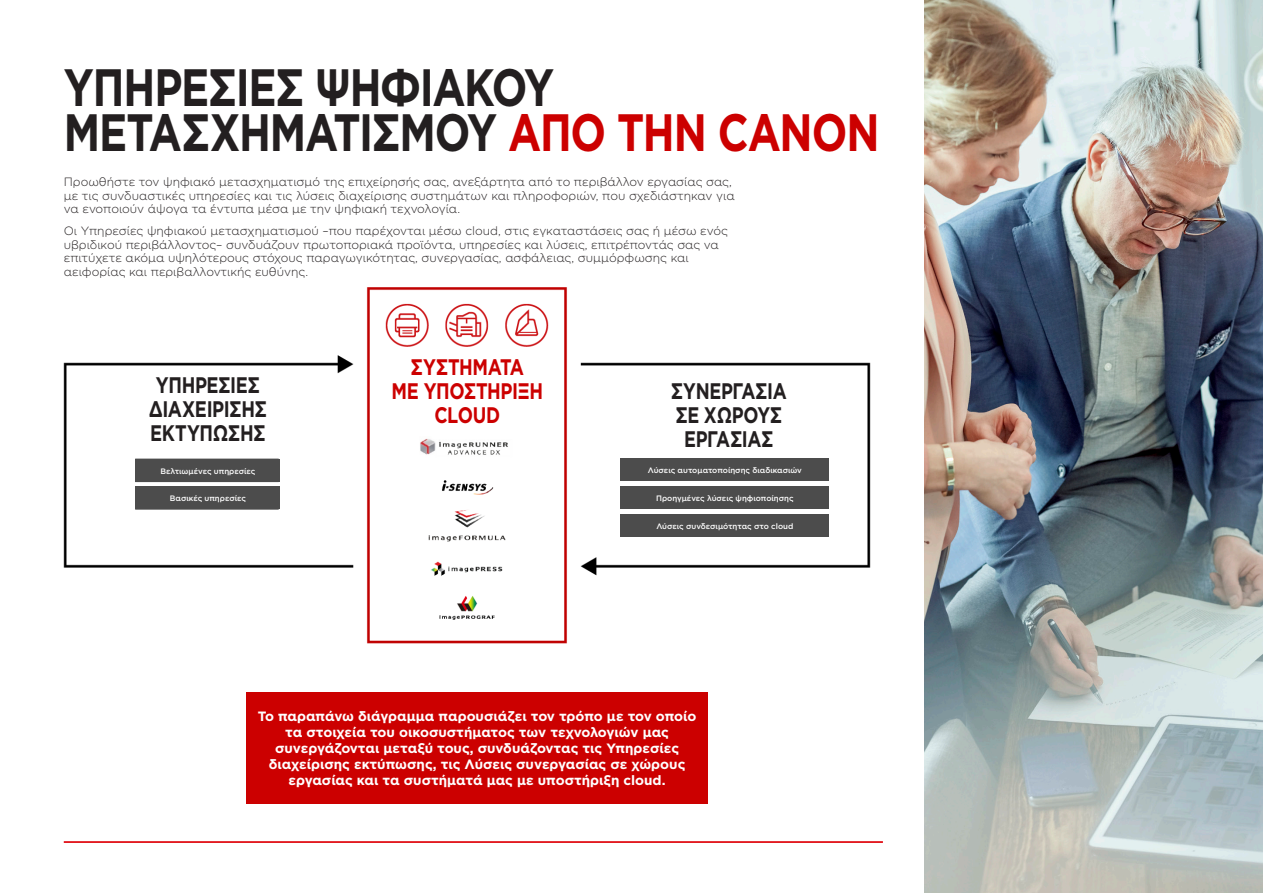
<style>
.page{position:relative;width:1263px;height:893px;background:#fff}
.page>*{position:absolute;margin:0;border:0;box-sizing:border-box;transform-origin:0 0}
.Subheading_BLACK{font:700 52.5px/45px "Gotham";letter-spacing:-.03em;color:#231f20;scale:.8 1}
.Subheading_BLACK-2{font:700 22.5px/24px "Gotham";letter-spacing:-.02em;color:#231f20;text-align:center;scale:.8 1}
.Subheading_BLACK-3{font:700 22.5px/24px "Gotham";letter-spacing:-.02em;color:#c00;text-align:center;scale:.8 1}
.Subheading_BLACK-4{font:700 22.5px/24px "Gotham";letter-spacing:-.02em;color:#231f20;text-align:center;scale:.79 1}
.Body{font:700 13.5px/16.2px "Gotham";letter-spacing:-.005em;color:#fff;text-align:center}
.Body-2{font:300 12px/13.5px "Gotham";letter-spacing:-.005em;color:#231f20}
.t1{font:500 7.8px "Gotham";color:#fff}
.s1{color:#c00}
</style>
<div class="page">
<img style="left:63px;top:287px;width:808px;height:357px">
<div style="left:246px;top:692px;width:462px;height:111px;background:#c00"></div>
<div style="left:380px;top:354px;width:172px;height:69px;background:#fff"></div>
<div style="left:616px;top:381px;width:215px;height:158px;background:#fff"></div>
<div style="left:129px;top:376px;width:172px;height:69px;background:#fff"></div>
<div style="left:136px;top:459px;width:144px;height:23px;background:#4c4c4c"></div>
<div style="left:136px;top:486px;width:144px;height:23px;background:#4c4c4c"></div>
<div style="left:621px;top:458px;width:208px;height:23px;background:#4c4c4c"></div>
<div style="left:621px;top:486px;width:208px;height:23px;background:#4c4c4c"></div>
<div style="left:621px;top:514px;width:208px;height:23px;background:#4c4c4c"></div>
<img style="left:925px;top:0;width:338px;height:893px">
<hr style="left:64px;top:841px;width:819px;height:2px;background:#e21a21">
<p class="Subheading_BLACK" style="left:64px;top:65px;width:1021px">ΥΠΗΡΕΣΙΕΣ ΨΗΦΙΑΚΟΥ<br>ΜΕΤΑΣΧΗΜΑΤΙΣΜΟΥ <span class="s1">ΑΠΟ ΤΗΝ CANON</span></p>
<p class="Body-2" style="left:64px;top:175px;width:672px">Προωθήστε τον ψηφιακό μετασχηματισμό της επιχείρησής σας, ανεξάρτητα από το περιβάλλον εργασίας σας, με τις συνδυαστικές υπηρεσίες και τις λύσεις διαχείρισης συστημάτων και πληροφοριών, που σχεδιάστηκαν για να ενοποιούν άψογα τα έντυπα μέσα με την ψηφιακή τεχνολογία.</p>
<p class="Body-2" style="left:64px;top:224px;width:666px">Οι Υπηρεσίες ψηφιακού μετασχηματισμού –που παρέχονται μέσω cloud, στις εγκαταστάσεις σας ή μέσω ενός υβριδικού περιβάλλοντος– συνδυάζουν πρωτοποριακά προϊόντα, υπηρεσίες και λύσεις, επιτρέποντάς σας να επιτύχετε ακόμα υψηλότερους στόχους παραγωγικότητας, συνεργασίας, ασφάλειας, συμμόρφωσης και αειφορίας και περιβαλλοντικής ευθύνης.</p>
<p class="Subheading_BLACK-2" style="left:149px;top:373px;width:149px">ΥΠΗΡΕΣΙΕΣ<br>ΔΙΑΧΕΙΡΙΣΗΣ<br>ΕΚΤΥΠΩΣΗΣ</p>
<p class="t1" style="left:161px;top:466px;width:96px">Βελτιωμένες υπηρεσίες</p>
<p class="t1" style="left:170px;top:493px;width:78px">Βασικές υπηρεσίες</p>
<p class="Subheading_BLACK-3" style="left:392px;top:355px;width:191px">ΣΥΣΤΗΜΑΤΑ<br>ΜΕ ΥΠΟΣΤΗΡΙΞΗ<br>CLOUD</p>
<p class="Subheading_BLACK-4" style="left:671px;top:379px;width:148px">ΣΥΝΕΡΓΑΣΙΑ<br>ΣΕ ΧΩΡΟΥΣ<br>ΕΡΓΑΣΙΑΣ</p>
<p class="t1" style="left:648px;top:465px;width:156px">Λύσεις αυτοματοποίησης διαδικασιών</p>
<p class="t1" style="left:656px;top:493px;width:139px">Προηγμένες λύσεις ψηφιοποίησης</p>
<p class="t1" style="left:656px;top:521px;width:138px">Λύσεις συνδεσιμότητας στο cloud</p>
<p class="Body" style="left:258px;top:708px;width:440px">Το παραπάνω διάγραμμα παρουσιάζει τον τρόπο με τον οποίο τα στοιχεία του οικοσυστήματος των τεχνολογιών μας συνεργάζονται μεταξύ τους, συνδυάζοντας τις Υπηρεσίες διαχείρισης εκτύπωσης, τις Λύσεις συνεργασίας σε χώρους εργασίας και τα συστήματά μας με υποστήριξη cloud.</p>
</div>
